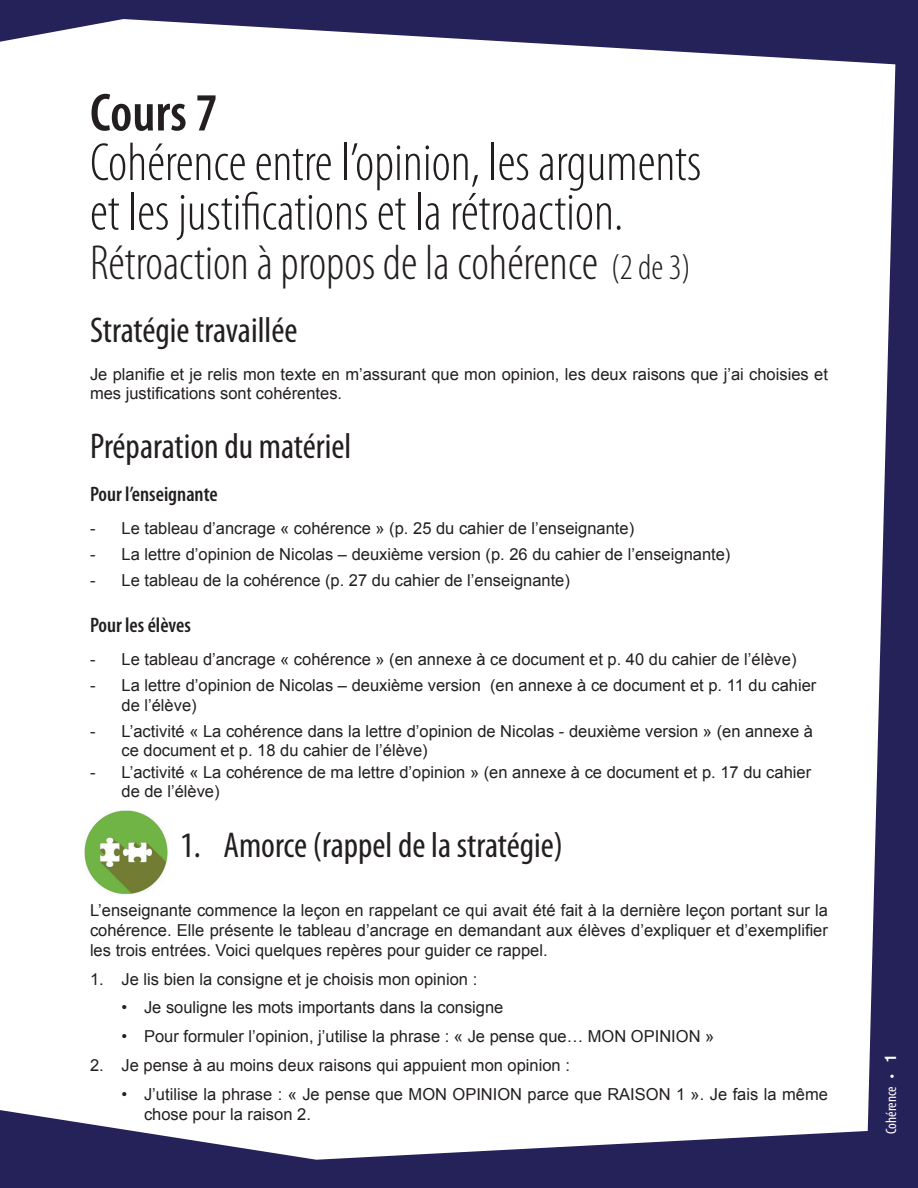
<style>
.page{position:relative;width:918px;height:1188px;background:#fff}
.page>*{position:absolute;margin:0;border:0;box-sizing:border-box;transform-origin:0 0}
.t1{font:300 condensed 54px/49.5px "Myriad Pro";color:#231f20}
.t2{font:600 condensed 54px "Myriad Pro";color:#231f20}
.t3{font:300 condensed 49.5px "Myriad Pro";color:#231f20}
.t4{font:condensed 36px "Myriad Pro";color:#231f20}
.t5{font:600 condensed 21px "Myriad Pro";color:#231f20}
.t6{font:16.5px/19.8px "Arial";color:#231f20}
.t7{font:condensed 15px "Myriad Pro";color:#fff}
.s1{font-size:36px}
.s2{font-family:"Helvetica";font-size:10.5px}
</style>
<div class="page">
<svg style="left:868px;top:66px;width:50px;height:1044px;fill:#252159"></svg>
<svg style="left:0;top:0;width:918px;height:66px;fill:#252159"></svg>
<svg style="left:0;top:1110px;width:918px;height:78px;fill:#252159"></svg>
<img style="left:84px;top:810px;width:84px;height:85px">
<svg style="left:885px;top:1056px;width:11px;height:5px"></svg>
<h1 class="t2" style="left:90px;top:79px;width:129px">Cours 7</h1>
<h1 class="t1" style="left:90px;top:137px;width:613px">Cohérence entre l’opinion, les arguments et les justifications et la rétroaction.</h1>
<h2 class="t3" style="left:90px;top:233px;width:602px">Rétroaction à propos de la cohérence <span class="s1">(2 de 3)</span></h2>
<h3 class="t4" style="left:90px;top:308px;width:209px">Stratégie travaillée</h3>
<p class="t6" style="left:90px;top:364px;width:739px">Je planifie et je relis mon texte en m’assurant que mon opinion, les deux raisons que j’ai choisies et mes justifications sont cohérentes.</p>
<h3 class="t4" style="left:90px;top:424px;width:263px">Préparation du matériel</h3>
<p class="t5" style="left:90px;top:481px;width:129px">Pour l’enseignante</p>
<p class="t6" style="left:90px;top:518px;width:546px">- Le tableau d’ancrage « cohérence » (p. 25 du cahier de l’enseignante)</p>
<p class="t6" style="left:90px;top:544px;width:642px">- La lettre d’opinion de Nicolas – deuxième version (p. 26 du cahier de l’enseignante)</p>
<p class="t6" style="left:90px;top:570px;width:482px">- Le tableau de la cohérence (p. 27 du cahier de l’enseignante)</p>
<p class="t5" style="left:90px;top:612px;width:102px">Pour les élèves</p>
<p class="t6" style="left:90px;top:649px;width:708px">- Le tableau d’ancrage « cohérence » (en annexe à ce document et p. 40 du cahier de l’élève)</p>
<p class="t6" style="left:122px;top:675px;width:696px;text-indent:-32px">- La lettre d’opinion de Nicolas – deuxième version (en annexe à ce document et p. 11 du cahier de l’élève)</p>
<p class="t6" style="left:122px;top:721px;width:693px;text-indent:-31px">- L’activité « La cohérence dans la lettre d’opinion de Nicolas - deuxième version » (en annexe à ce document et p. 18 du cahier de l’élève)</p>
<p class="t6" style="left:122px;top:762px;width:691px;text-indent:-31px">- L’activité « La cohérence de ma lettre d’opinion » (en annexe à ce document et p. 17 du cahier de de l’élève)</p>
<h3 class="t4" style="left:180px;top:823px;width:385px">1. Amorce (rappel de la stratégie)</h3>
<p class="t6" style="left:90px;top:901px;width:740px;text-align:justify">L’enseignante commence la leçon en rappelant ce qui avait été fait à la dernière leçon portant sur la cohérence. Elle présente le tableau d’ancrage en demandant aux élèves d’expliquer et d’exemplifier les trois entrées. Voici quelques repères pour guider ce rappel.</p>
<p class="t6" style="left:90px;top:969px;width:389px">1. Je lis bien la consigne et je choisis mon opinion :</p>
<p class="t6" style="left:121px;top:998px;width:383px">• Je souligne les mots importants dans la consigne</p>
<p class="t6" style="left:121px;top:1026px;width:594px">• Pour formuler l’opinion, j’utilise la phrase : « Je pense que… MON OPINION »</p>
<p class="t6" style="left:90px;top:1055px;width:481px">2. Je pense à au moins deux raisons qui appuient mon opinion :</p>
<p class="t6" style="left:144px;top:1084px;width:685px;text-indent:-23px">• J’utilise la phrase : « Je pense que MON OPINION parce que RAISON 1 ». Je fais la même chose pour la raison 2.</p>
<p class="t7" style="left:882px;top:1134px;width:61px;rotate:-90deg">Cohérence <span class="s2">•</span></p>
</div>
